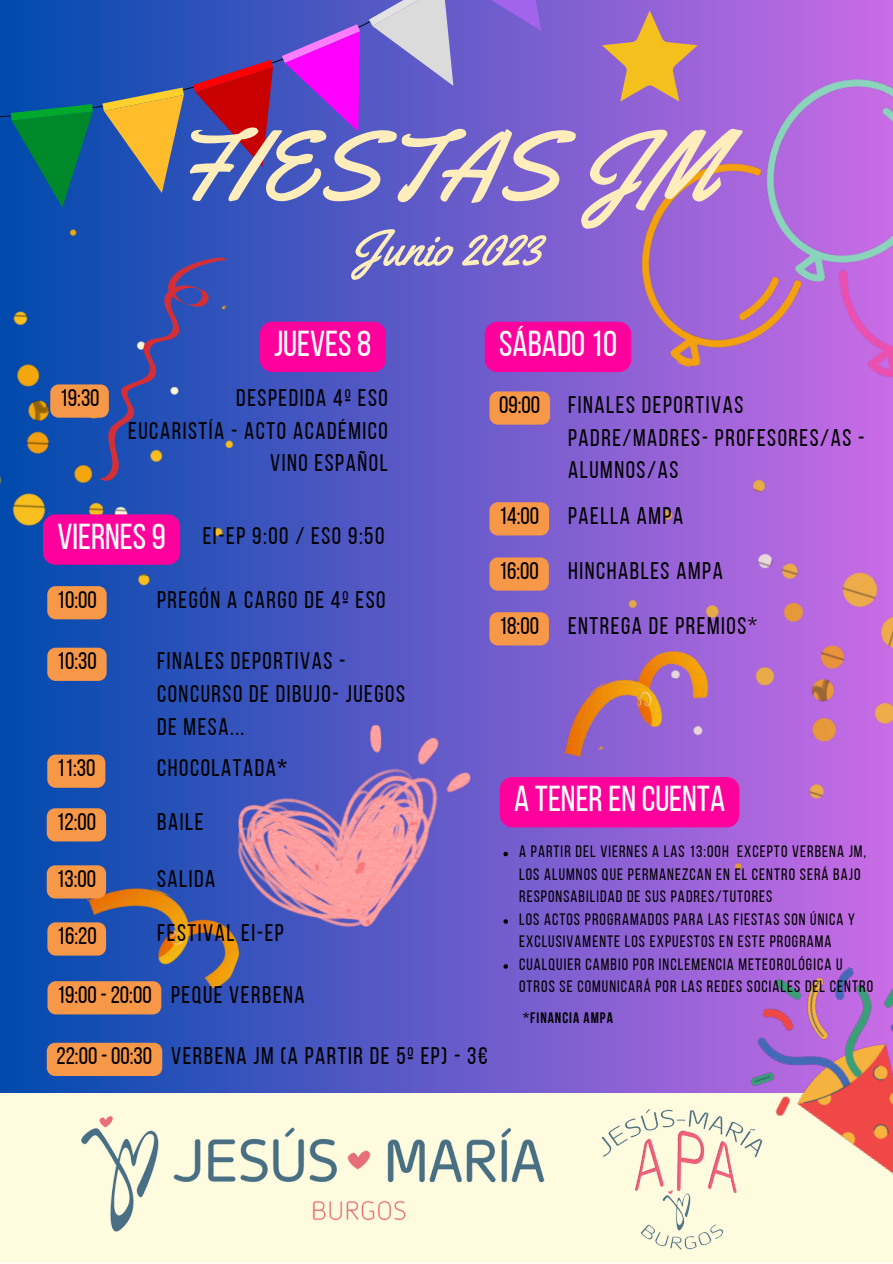
<style>
.page{position:relative;width:893px;height:1264px;background:#fff}
.page>*{position:absolute;margin:0;border:0;box-sizing:border-box;transform-origin:0 0}
.t1{font:98.1px "Yellowtail";color:#ffedbb}
.t2{font:50.25px "Yellowtail";color:#ffedbb}
.t3{font:36px "Bebas Neue";color:#fff}
.t4{font:24px/32.5px "Bebas Neue";letter-spacing:.065em;color:#000}
.t5{font:16.5px/22.5px "Bebas Neue";letter-spacing:.065em;color:#000}
.t6{font:700 15.15px "Bebas Neue";letter-spacing:.065em;color:#000}
.s1{font-weight:700}
</style>
<div class="page">
<div style="left:0;top:0;width:892px;height:1262px;background:linear-gradient(to right,#004aac,#c96ce6)"></div>
<img style="left:0;top:217px;width:338px;height:447px">
<img style="left:513px;top:414px;width:379px;height:604px">
<img style="left:74px;top:867px;width:176px;height:125px">
<svg style="left:0;top:0;width:554px;height:217px"></svg>
<img style="left:602px;top:17px;width:290px;height:446px">
<svg style="left:33px;top:249px;width:259px;height:237px"></svg>
<img style="left:237px;top:724px;width:234px;height:203px">
<div style="left:499px;top:777px;width:240px;height:50px;background:#ff009d;border-radius:13px"></div>
<img style="left:543px;top:631px;width:173px;height:146px">
<div style="left:0;top:1092px;width:892px;height:170px;background:#fffbde"></div>
<img style="left:81px;top:1116px;width:464px;height:116px">
<img style="left:578px;top:1086px;width:159px;height:164px">
<svg style="left:602px;top:10px;width:95px;height:92px"></svg>
<img style="left:729px;top:949px;width:163px;height:242px">
<div style="left:260px;top:322px;width:126px;height:50px;background:#ff009d;border-radius:13px"></div>
<div style="left:484px;top:322px;width:147px;height:50px;background:#ff009d;border-radius:13px"></div>
<div style="left:43px;top:514px;width:137px;height:50px;background:#ff009d;border-radius:13px"></div>
<svg style="left:50px;top:384px;width:59px;height:33px"></svg>
<svg style="left:489px;top:391px;width:61px;height:33px"></svg>
<svg style="left:503px;top:851px;width:5px;height:5px"></svg>
<svg style="left:503px;top:919px;width:5px;height:4px"></svg>
<svg style="left:503px;top:964px;width:5px;height:4px"></svg>
<svg style="left:47px;top:586px;width:60px;height:33px"></svg>
<svg style="left:47px;top:754px;width:58px;height:33px"></svg>
<svg style="left:489px;top:502px;width:60px;height:33px"></svg>
<svg style="left:47px;top:647px;width:60px;height:34px"></svg>
<div style="left:47px;top:808px;width:59px;height:33px;background:#f79748"></div>
<svg style="left:489px;top:557px;width:60px;height:33px"></svg>
<div style="left:47px;top:865px;width:59px;height:33px;background:#f79748"></div>
<svg style="left:489px;top:612px;width:60px;height:33px"></svg>
<svg style="left:47px;top:922px;width:59px;height:33px"></svg>
<div style="left:47px;top:981px;width:114px;height:33px;background:#f79748"></div>
<div style="left:47px;top:1042px;width:115px;height:33px;background:#f79748"></div>
<p class="t1" style="left:172px;top:104px;width:549px">FIESTAS JM</p>
<p class="t2" style="left:351px;top:216px;width:192px">Junio 2023</p>
<p class="t3" style="left:274px;top:329px;width:99px">JUEVES 8</p>
<p class="t3" style="left:499px;top:329px;width:119px">SÁBADO10</p>
<p class="t4" style="left:60px;top:384px;width:41px">19:30</p>
<p class="t4" style="left:236px;top:384px;width:153px">DESPEDIDA 4º ESO</p>
<p class="t4" style="left:128px;top:416px;width:261px;text-align:right">EUCARISTÍA - ACTO ACADÉMICO<br>VINO ESPAÑOL</p>
<p class="t3" style="left:57px;top:521px;width:110px">VIERNES9</p>
<p class="t4" style="left:203px;top:521px;width:183px">EI-EP 9:00 / ESO 9:50</p>
<p class="t4" style="left:57px;top:585px;width:41px">10:00</p>
<p class="t4" style="left:157px;top:585px;width:230px">PREGÓN A CARGO DE 4º ESO</p>
<p class="t4" style="left:57px;top:647px;width:41px">10:30</p>
<p class="t4" style="left:157px;top:647px;width:249px">FINALES DEPORTIVAS -<br>CONCURSO DE DIBUJO- JUEGOS<br>DE MESA...</p>
<p class="t4" style="left:57px;top:754px;width:40px">11:30</p>
<p class="t4" style="left:157px;top:754px;width:131px">CHOCOLATADA<span class="s1">*</span></p>
<p class="t4" style="left:56px;top:807px;width:41px">12:00</p>
<p class="t4" style="left:157px;top:807px;width:48px">BAILE</p>
<p class="t4" style="left:56px;top:864px;width:41px">13:00</p>
<p class="t4" style="left:157px;top:864px;width:60px">SALIDA</p>
<p class="t4" style="left:57px;top:921px;width:41px">16:20</p>
<p class="t4" style="left:157px;top:918px;width:128px">FESTIVAL EI-EP</p>
<p class="t4" style="left:57px;top:980px;width:96px">19:00-20:00</p>
<p class="t4" style="left:171px;top:980px;width:135px">PEQUE VERBENA</p>
<p class="t4" style="left:56px;top:1042px;width:97px">22:00-00:30</p>
<p class="t4" style="left:171px;top:1042px;width:318px">VERBENA JM (A PARTIR DE 5º EP) - 3€</p>
<p class="t4" style="left:499px;top:391px;width:43px">09:00</p>
<p class="t4" style="left:568px;top:391px;width:177px">FINALES DEPORTIVAS</p>
<p class="t4" style="left:568px;top:423px;width:298px">PADRE/MADRES- PROFESORES/AS -<br>ALUMNOS/AS</p>
<p class="t4" style="left:499px;top:501px;width:42px">14:00</p>
<p class="t4" style="left:568px;top:501px;width:117px">PAELLA AMPA</p>
<p class="t4" style="left:499px;top:557px;width:41px">16:00</p>
<p class="t4" style="left:568px;top:557px;width:156px">HINCHABLES AMPA</p>
<p class="t4" style="left:499px;top:611px;width:41px">18:00</p>
<p class="t4" style="left:568px;top:611px;width:191px">ENTREGA DE PREMIOS*</p>
<p class="t3" style="left:514px;top:784px;width:212px">A TENEREN CUENTA</p>
<p class="t5" style="left:519px;top:842px;width:348px">A PARTIR DEL VIERNES A LAS 13:00H EXCEPTO VERBENA JM,<br>LOS ALUMNOS QUE PERMANEZCAN EN EL CENTRO SERÁ BAJO<br>RESPONSABILIDAD DE SUS PADRES/TUTORES</p>
<p class="t5" style="left:519px;top:909px;width:337px">LOS ACTOS PROGRAMADOS PARA LAS FIESTAS SON ÚNICA Y<br>EXCLUSIVAMENTE LOS EXPUESTOS EN ESTE PROGRAMA</p>
<p class="t5" style="left:519px;top:954px;width:355px">CUALQUIER CAMBIO POR INCLEMENCIA METEOROLÓGICA U<br>OTROS SE COMUNICARÁ POR LAS REDES SOCIALES DEL CENTRO</p>
<p class="t6" style="left:523px;top:1011px;width:91px">*FINANCIA AMPA</p>
</div>
